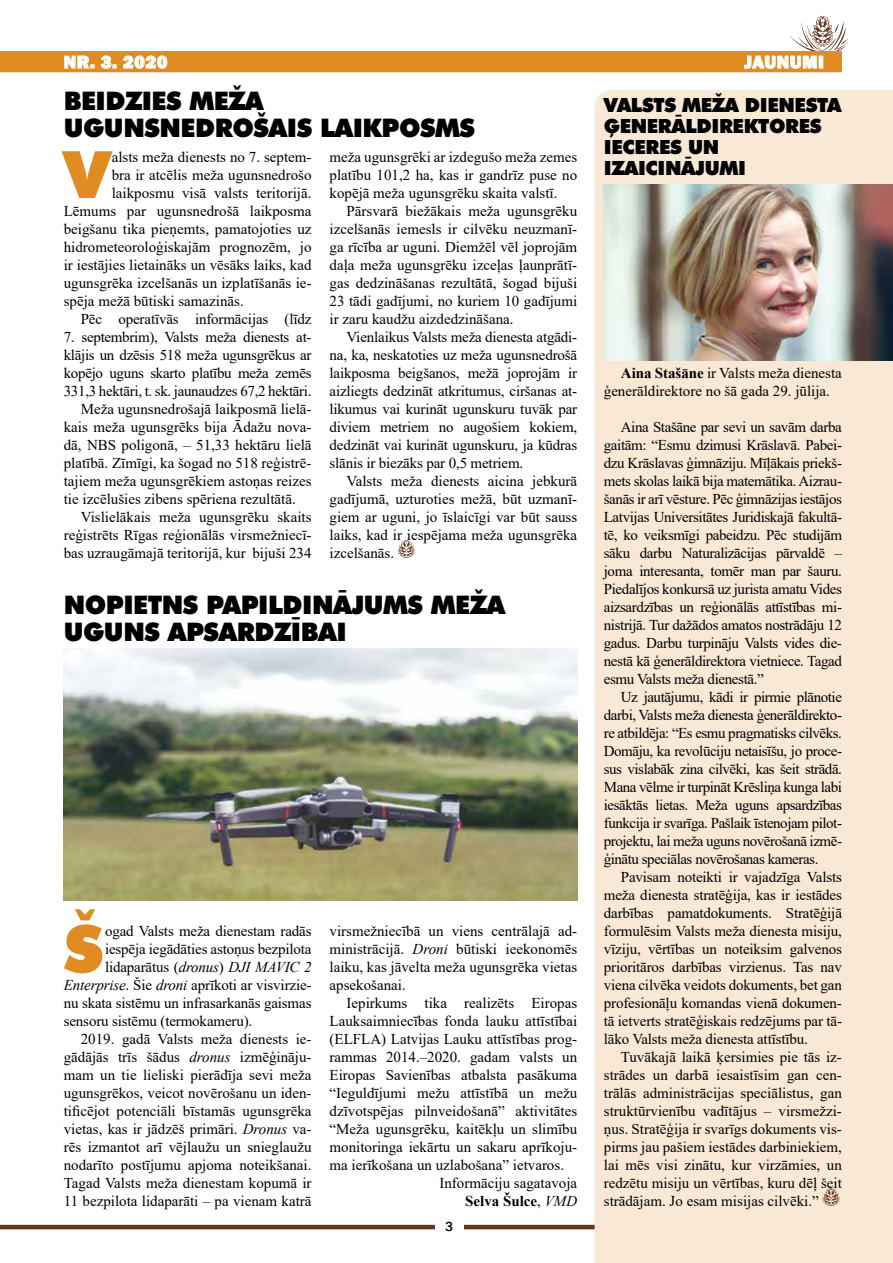
<style>
.page{position:relative;width:893px;height:1263px;background:#fff}
.page>*{position:absolute;margin:0;border:0;box-sizing:border-box;transform-origin:0 0}
.t1{font:900 65.4px "Futura TL";color:#e08c23}
.t2{font:900 25.5px/27px "Futura TL";letter-spacing:-.02em;color:#000}
.t3{font:900 19.5px/21px "Futura TL";letter-spacing:-.02em;color:#000}
.t4{font:800 18px "Franklin Gothic";letter-spacing:.04em;color:#fff}
.t5{font:15px/18px "Times New Roman";color:#000;text-align:justify}
.t6{font:15px "Times New Roman";letter-spacing:-.02em;color:#000}
.t7{font:italic 15px "Times New Roman";letter-spacing:-.01em;color:#000}
.t8{font:700 15px "Times New Roman";color:#000}
.t9{font:500 13.5px "Franklin Gothic";color:#000}
.s1{font-style:normal}
.s2{font-style:italic}
.s3{font-weight:400}
.s4{font-weight:400;font-style:italic}
.s5{font-weight:700}
</style>
<div class="page">
<hr style="left:0;top:1225px;width:839px;height:4px;background:#62351c">
<div style="left:435px;top:1221px;width:28px;height:17px;background:#fff"></div>
<div style="left:0;top:51px;width:842px;height:21px;background:#e08c23"></div>
<svg style="left:744px;top:16px;width:104px;height:53px"></svg>
<svg style="left:64px;top:55px;width:53px;height:14px"></svg>
<svg style="left:123px;top:55px;width:45px;height:14px"></svg>
<svg style="left:398px;top:540px;width:17px;height:18px"></svg>
<img style="left:64px;top:648px;width:513px;height:252px">
<div style="left:595px;top:90px;width:298px;height:1173px;background:#f9e8d5"></div>
<svg style="left:822px;top:1188px;width:18px;height:18px"></svg>
<img style="left:604px;top:185px;width:289px;height:175px">
<p class="t4" style="left:64px;top:50px;width:105px">NR. 3. 2020</p>
<p class="t4" style="left:744px;top:50px;width:81px">JAUNUMI</p>
<h2 class="t2" style="left:64px;top:86px;width:413px">BEIDZIES MEŽA<br>UGUNSNEDROŠAIS LAIKPOSMS</h2>
<h1 class="t1" style="left:64px;top:130px;width:48px">V</h1>
<p class="t5" style="left:112px;top:148px;width:201px">alsts meža dienests no 7. septem-</p>
<p class="t5" style="left:112px;top:166px;width:201px">bra ir atcēlis meža ugunsnedrošo</p>
<p class="t5" style="left:112px;top:184px;width:201px">laikposmu visā valsts teritorijā.</p>
<p class="t5" style="left:64px;top:202px;width:249px">Lēmums par ugunsnedrošā laikposma</p>
<p class="t5" style="left:64px;top:220px;width:249px">beigšanu tika pieņemts, pamatojoties uz</p>
<p class="t5" style="left:64px;top:238px;width:249px">hidrometeoroloģiskajām prognozēm, jo</p>
<p class="t5" style="left:64px;top:256px;width:249px">ir iestājies lietaināks un vēsāks laiks, kad</p>
<p class="t5" style="left:64px;top:274px;width:249px">ugunsgrēka izcelšanās un izplatīšanās ie-</p>
<p class="t5" style="left:64px;top:292px;width:181px">spēja mežā būtiski samazinās.</p>
<p class="t5" style="left:81px;top:310px;width:232px">Pēc operatīvās informācijas (līdz</p>
<p class="t6" style="left:64px;top:326px;width:249px">7. septembrim), Valsts meža dienests at-</p>
<p class="t6" style="left:64px;top:344px;width:249px">klājis un dzēsis 518 meža ugunsgrēkus ar</p>
<p class="t6" style="left:64px;top:362px;width:249px">kopējo uguns skarto platību meža zemēs</p>
<p class="t6" style="left:64px;top:380px;width:249px">331,3 hektāri, t. sk. jaunaudzes 67,2 hektāri.</p>
<p class="t5" style="left:81px;top:400px;width:232px">Meža ugunsnedrošajā laikposmā lielā-</p>
<p class="t5" style="left:64px;top:418px;width:249px">kais meža ugunsgrēks bija Ādažu nova-</p>
<p class="t5" style="left:64px;top:436px;width:249px">dā, NBS poligonā, – 51,33 hektāru lielā</p>
<p class="t5" style="left:64px;top:454px;width:249px">platībā. Zīmīgi, ka šogad no 518 reģistrē-</p>
<p class="t5" style="left:64px;top:472px;width:249px">tajiem meža ugunsgrēkiem astoņas reizes</p>
<p class="t5" style="left:64px;top:490px;width:234px">tie izcēlušies zibens spēriena rezultātā.</p>
<p class="t5" style="left:81px;top:508px;width:232px">Vislielākais meža ugunsgrēku skaits</p>
<p class="t5" style="left:64px;top:526px;width:249px">reģistrēts Rīgas reģionālās virsmežniecī-</p>
<p class="t5" style="left:64px;top:544px;width:249px">bas uzraugāmajā teritorijā, kur bijuši 234</p>
<p class="t5" style="left:330px;top:148px;width:249px">meža ugunsgrēki ar izdegušo meža zemes platību 101,2 ha, kas ir gandrīz puse no kopējā meža ugunsgrēku skaita valstī.</p>
<p class="t5" style="left:330px;top:202px;width:249px;text-indent:17px">Pārsvarā biežākais meža ugunsgrēku izcelšanās iemesls ir cilvēku neuzmanī&shy;ga rīcība ar uguni. Diemžēl vēl joprojām daļa meža ugunsgrēku izceļas ļaunprātī&shy;gas dedzināšanas rezultātā, šogad bijuši 23 tādi gadījumi, no kuriem 10 gadījumi ir zaru kaudžu aizdedzināšana.</p>
<p class="t5" style="left:330px;top:328px;width:249px;text-indent:17px">Vienlaikus Valsts meža dienesta atgādi&shy;na, ka, neskatoties uz meža ugunsnedrošā laikposma beigšanos, mežā joprojām ir aizliegts dedzināt atkritumus, ciršanas at&shy;likumus vai kurināt ugunskuru tuvāk par diviem metriem no augošiem kokiem, dedzināt vai kurināt ugunskuru, ja kūdras slānis ir biezāks par 0,5 metriem.</p>
<p class="t5" style="left:330px;top:472px;width:249px;text-indent:17px">Valsts meža dienests aicina jebkurā gadījumā, uzturoties mežā, būt uzmanī&shy;giem ar uguni, jo īslaicīgi var būt sauss laiks, kad ir iespējama meža ugunsgrēka izcelšanās.</p>
<h2 class="t2" style="left:64px;top:590px;width:443px">NOPIETNS PAPILDINĀJUMS MEŽA<br>UGUNS APSARDZĪBAI</h2>
<h1 class="t1" style="left:64px;top:904px;width:41px">Š</h1>
<p class="t5" style="left:105px;top:922px;width:208px">ogad Valsts meža dienestam radās</p>
<p class="t5" style="left:105px;top:940px;width:208px">iespēja iegādāties astoņus bezpilota</p>
<p class="t7" style="left:105px;top:957px;width:208px"><span class="s1">lidaparātus (</span>dronus<span class="s1">)</span> DJI MAVIC 2</p>
<p class="t5" style="left:64px;top:976px;width:249px"><span class="s2">Enterprise</span>. Šie <span class="s2">droni</span> aprīkoti ar visvirzie-</p>
<p class="t5" style="left:64px;top:994px;width:249px">nu skata sistēmu un infrasarkanās gaismas</p>
<p class="t5" style="left:64px;top:1012px;width:190px">sensoru sistēmu (termokameru).</p>
<p class="t5" style="left:81px;top:1030px;width:232px">2019. gadā Valsts meža dienests ie-</p>
<p class="t5" style="left:64px;top:1048px;width:249px">gādājās trīs šādus <span class="s2">dronus</span> izmēģināju-</p>
<p class="t5" style="left:64px;top:1066px;width:249px">mam un tie lieliski pierādīja sevi meža</p>
<p class="t5" style="left:64px;top:1084px;width:249px">ugunsgrēkos, veicot novērošanu un iden-</p>
<p class="t5" style="left:64px;top:1102px;width:249px">tificējot potenciāli bīstamās ugunsgrēka</p>
<p class="t5" style="left:64px;top:1120px;width:249px">vietas, kas ir jādzēš primāri. <span class="s2">Dronus</span> va-</p>
<p class="t5" style="left:64px;top:1138px;width:249px">rēs izmantot arī vējlaužu un snieglaužu</p>
<p class="t5" style="left:64px;top:1156px;width:249px">nodarīto postījumu apjoma noteikšanai.</p>
<p class="t5" style="left:64px;top:1174px;width:249px">Tagad Valsts meža dienestam kopumā ir</p>
<p class="t5" style="left:64px;top:1192px;width:249px">11 bezpilota lidaparāti – pa vienam katrā</p>
<p class="t5" style="left:330px;top:922px;width:249px">virsmežniecībā un viens centrālajā ad&shy;ministrācijā. <span class="s2">Droni</span> būtiski ieekonomēs laiku, kas jāvelta meža ugunsgrēka vietas apsekošanai.</p>
<p class="t5" style="left:347px;top:994px;width:232px">Iepirkums tika realizēts Eiropas</p>
<p class="t5" style="left:330px;top:1012px;width:249px">Lauksaimniecības fonda lauku attīstībai</p>
<p class="t5" style="left:330px;top:1030px;width:249px">(ELFLA) Latvijas Lauku attīstības prog-</p>
<p class="t5" style="left:330px;top:1048px;width:249px">rammas 2014.–2020. gadam valsts un</p>
<p class="t5" style="left:330px;top:1066px;width:249px">Eiropas Savienības atbalsta pasākuma</p>
<p class="t5" style="left:330px;top:1084px;width:249px">“Ieguldījumi mežu attīstībā un mežu</p>
<p class="t5" style="left:330px;top:1102px;width:249px">dzīvotspējas pilnveidošanā” aktivitātes</p>
<p class="t5" style="left:330px;top:1120px;width:249px">“Meža ugunsgrēku, kaitēkļu un slimību</p>
<p class="t5" style="left:330px;top:1138px;width:249px">monitoringa iekārtu un sakaru aprīkoju-</p>
<p class="t5" style="left:330px;top:1156px;width:236px">ma ierīkošana un uzlabošana” ietvaros.</p>
<p class="t5" style="left:439px;top:1174px;width:139px">Informāciju sagatavoja</p>
<p class="t8" style="left:465px;top:1190px;width:114px">Selva Šulce<span class="s3">,</span> <span class="s4">VMD</span></p>
<p class="t9" style="left:445px;top:1218px;width:9px">3</p>
<h3 class="t3" style="left:604px;top:94px;width:239px">VALSTS MEŽA DIENESTA<br>ĢENERĀLDIREKTORES<br>IECERES UN<br>IZAICINĀJUMI</h3>
<p class="t5" style="left:604px;top:364px;width:240px;text-indent:17px"><span class="s5">Aina Stašāne</span> ir Valsts meža dienesta ģenerāldirektore no šā gada 29. jūlija.</p>
<p class="t5" style="left:604px;top:418px;width:240px;text-indent:17px">Aina Stašāne par sevi un savām darba gaitām: “Esmu dzimusi Krāslavā. Pabei&shy;dzu Krāslavas ģimnāziju. Mīļākais priekš&shy;mets skolas laikā bija matemātika. Aizrau&shy;šanās ir arī vēsture. Pēc ģimnāzijas iestājos Latvijas Universitātes Juridiskajā fakultā&shy;tē, ko veiksmīgi pabeidzu. Pēc studijām sāku darbu Naturalizācijas pārvaldē – joma interesanta, tomēr man par šauru.<br>Piedalījos konkursā uz jurista amatu Vides aizsardzības un reģionālās attīstības mi&shy;nistrijā. Tur dažādos amatos nostrādāju 12 gadus. Darbu turpināju Valsts vides die&shy;nestā kā ģenerāldirektora vietniece. Tagad esmu Valsts meža dienestā.”</p>
<p class="t5" style="left:604px;top:688px;width:240px;text-indent:17px">Uz jautājumu, kādi ir pirmie plānotie darbi, Valsts meža dienesta ģenerāldirekto&shy;re atbildēja: “Es esmu pragmatisks cilvēks.<br>Domāju, ka revolūciju netaisīšu, jo proce&shy;sus vislabāk zina cilvēki, kas šeit strādā.<br>Mana vēlme ir turpināt Krēsliņa kunga labi iesāktās lietas. Meža uguns apsardzības funkcija ir svarīga. Pašlaik īstenojam pilot&shy;projektu, lai meža uguns novērošanā izmē&shy;ģinātu speciālas novērošanas kameras.</p>
<p class="t5" style="left:604px;top:868px;width:240px;text-indent:17px">Pavisam noteikti ir vajadzīga Valsts meža dienesta stratēģija, kas ir iestādes darbības pamatdokuments. Stratēģijā formulēsim Valsts meža dienesta misiju, vīziju, vērtības un noteiksim galvenos prioritāros darbības virzienus. Tas nav viena cilvēka veidots dokuments, bet gan profesionāļu komandas vienā dokumen&shy;tā ietverts stratēģiskais redzējums par tā&shy;lāko Valsts meža dienesta attīstību.</p>
<p class="t5" style="left:604px;top:1048px;width:240px;text-indent:17px">Tuvākajā laikā ķersimies pie tās iz&shy;strādes un darbā iesaistīsim gan cen&shy;trālās administrācijas speciālistus, gan struktūrvienību vadītājus – virsmežzi&shy;ņus. Stratēģija ir svarīgs dokuments vis&shy;pirms jau pašiem iestādes darbiniekiem, lai mēs visi zinātu, kur virzāmies, un redzētu misiju un vērtības, kuru dēļ šeit strādājam. Jo esam misijas cilvēki.”</p>
</div>
